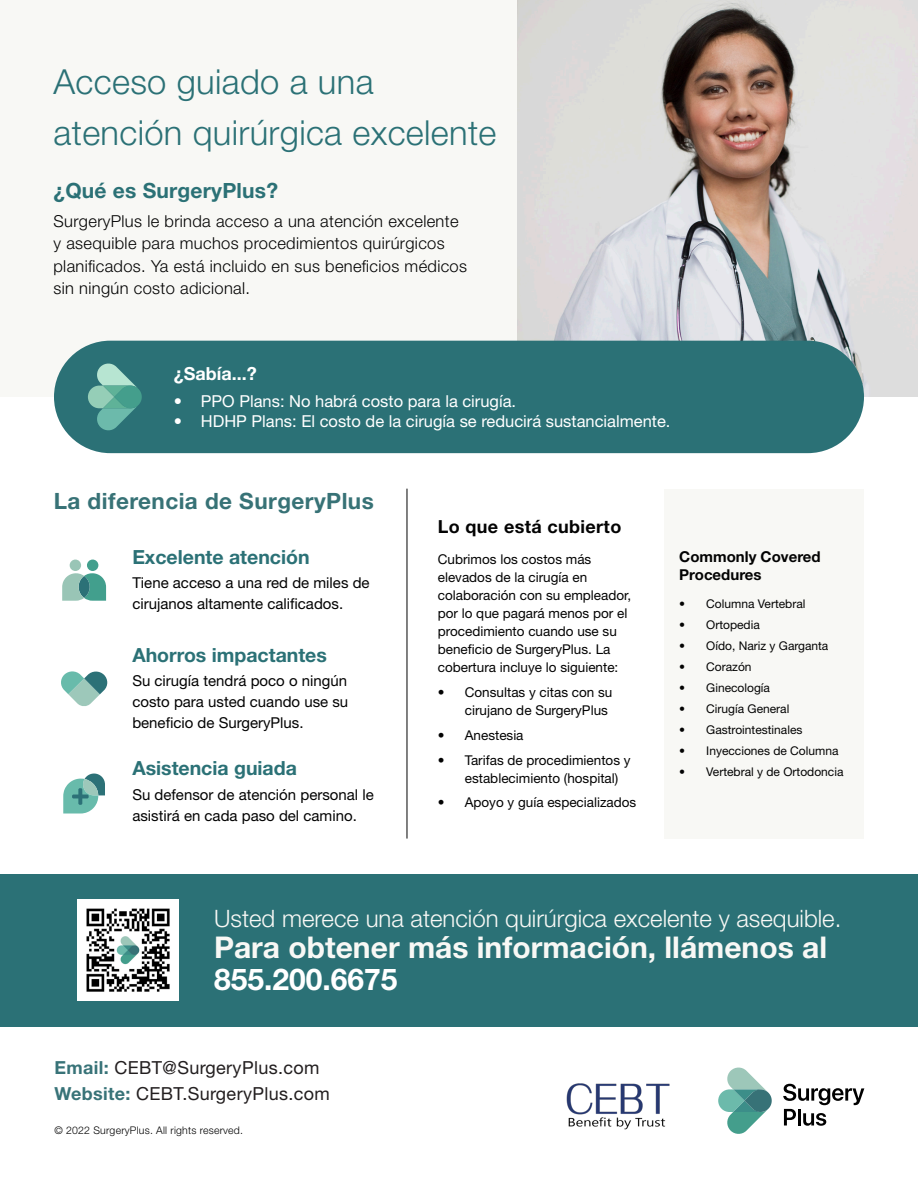
<style>
.page{position:relative;width:918px;height:1188px;background:#fff}
.page>*{position:absolute;margin:0;border:0;box-sizing:border-box;transform-origin:0 0}
.t1{font:300 34.5px/51px "Helvetica Neue LT Pro";letter-spacing:.01em;color:#2b7176}
.Subtitle{font:700 30px/31.5px "Helvetica Neue LT Pro";color:#f8f8f5}
.Subtitle-2{font:300 24px "Helvetica Neue LT Pro";color:#f8f8f5}
.Subtitle-3{font:700 22.5px "Helvetica Neue LT Pro";letter-spacing:.02em;color:#377276}
.Subtitle-4{font:700 21px "Helvetica Neue LT Pro";letter-spacing:.01em;color:#2b7176}
.Subtitle-5{font:700 19.5px "Helvetica Neue LT Pro";color:#2b7176}
.Subtitle-6{font:18px "Helvetica Neue LT Pro";letter-spacing:.02em;color:#231f20}
.Subtitle-7{font:700 18px "Helvetica Neue LT Pro";letter-spacing:.02em;color:#030303}
.FAQ__Question{font:700 18px "Helvetica Neue LT Pro";color:#fff}
.Body{font:300 16.5px/22.5px "Helvetica Neue LT Pro";letter-spacing:.02em;color:#030303}
.t2{font:16.5px "Helvetica Neue LT Pro";color:#fff}
.Body-2{font:15px/21px "Helvetica Neue LT Pro";color:#030303}
.Body-3{font:700 15px/18px "Helvetica Neue LT Pro";color:#030303}
.Body-4{font:13.5px/18px "Helvetica Neue LT Pro";color:#030303}
.t3{font:12px "Helvetica Neue LT Pro";color:#030303}
.Body-5{font:300 10.5px "Helvetica Neue LT Pro";letter-spacing:.02em;color:#030303}
.s1{color:#fff}
.s2{font-weight:700;color:#387378}
</style>
<div class="page">
<div style="left:0;top:0;width:918px;height:397px;background:#f8f8f5"></div>
<div style="left:0;top:874px;width:918px;height:152px;background:#2b7176"></div>
<div style="left:77px;top:899px;width:102px;height:102px;background:#fff"></div>
<img style="left:86px;top:908px;width:84px;height:84px">
<div style="left:70px;top:560px;width:11px;height:11px;background:#99c5b6;border-radius:50%"></div>
<div style="left:87px;top:560px;width:11px;height:11px;background:#429f8d;border-radius:50%"></div>
<svg style="left:62px;top:573px;width:44px;height:28px"></svg>
<svg style="left:61px;top:671px;width:46px;height:35px"></svg>
<svg style="left:63px;top:774px;width:42px;height:40px"></svg>
<hr style="left:72px;top:795px;width:17px;height:3px;background:#2c7177">
<svg style="left:78px;top:788px;width:4px;height:17px"></svg>
<hr style="left:407px;top:489px;width:1px;height:350px;background:#030303">
<div style="left:664px;top:489px;width:200px;height:350px;background:#f8f8f5"></div>
<img style="left:517px;top:0;width:401px;height:397px">
<div style="left:54px;top:341px;width:810px;height:112px;background:#2b7176;border-radius:56px"></div>
<svg style="left:88px;top:364px;width:54px;height:66px"></svg>
<img style="left:566px;top:1083px;width:104px;height:47px">
<svg style="left:718px;top:1068px;width:54px;height:66px"></svg>
<svg style="left:783px;top:1084px;width:81px;height:42px"></svg>
<p class="t1" style="left:54px;top:56px;width:444px">Acceso guiado a una atención quirúrgica excelente</p>
<p class="Subtitle-4" style="left:54px;top:177px;width:226px">¿Qué es SurgeryPlus?</p>
<p class="Body" style="left:54px;top:209px;width:415px">SurgeryPlus le brinda acceso a una atención excelente y asequible para muchos procedimientos quirúrgicos planificados. Ya está incluido en sus beneficios médicos sin ningún costo adicional.</p>
<p class="FAQ__Question" style="left:174px;top:363px;width:85px">¿Sabía...?</p>
<p class="t2" style="left:174px;top:391px;width:344px">• PPO Plans: No habrá costo para la cirugía.</p>
<p class="t2" style="left:174px;top:410px;width:498px">• HDHP Plans: El costo de la cirugía se reducirá sustancialmente.</p>
<p class="Subtitle-3" style="left:54px;top:487px;width:322px">La diferencia de SurgeryPlus</p>
<p class="Subtitle-5" style="left:132px;top:545px;width:179px">Excelente atención</p>
<p class="Body-2" style="left:132px;top:572px;width:239px">Tiene acceso a una red de miles de cirujanos altamente calificados.</p>
<p class="Subtitle-5" style="left:132px;top:643px;width:196px">Ahorros impactantes</p>
<p class="Body-2" style="left:132px;top:670px;width:217px;text-align:justify">Su cirugía tendrá poco o ningún costo para usted cuando use su beneficio de SurgeryPlus.</p>
<p class="Subtitle-5" style="left:132px;top:756px;width:166px">Asistencia guiada</p>
<p class="Body-2" style="left:132px;top:783px;width:243px">Su defensor de atención personal le asistirá en cada paso del camino.</p>
<p class="Subtitle-7" style="left:438px;top:515px;width:185px">Lo que está cubierto</p>
<p class="Body-4" style="left:438px;top:550px;width:195px">Cubrimos los costos más elevados de la cirugía en colaboración con su empleador, por lo que pagará menos por el procedimiento cuando use su beneficio de SurgeryPlus. La cobertura incluye lo siguiente:</p>
<p class="Body-4" style="left:465px;top:683px;width:149px;text-indent:-27px">• Consultas y citas con su cirujano de SurgeryPlus</p>
<p class="Body-4" style="left:438px;top:726px;width:87px">• Anestesia</p>
<p class="Body-4" style="left:465px;top:750px;width:167px;text-indent:-27px">• Tarifas de procedimientos y establecimiento (hospital)</p>
<p class="Body-4" style="left:438px;top:793px;width:200px">• Apoyo y guía especializados</p>
<p class="Body-3" style="left:679px;top:547px;width:143px">Commonly Covered<br>Procedures</p>
<p class="t3" style="left:679px;top:596px;width:128px">• Columna Vertebral</p>
<p class="t3" style="left:679px;top:617px;width:82px">• Ortopedia</p>
<p class="t3" style="left:679px;top:638px;width:151px">• Oído, Nariz y Garganta</p>
<p class="t3" style="left:679px;top:659px;width:74px">• Corazón</p>
<p class="t3" style="left:679px;top:680px;width:92px">• Ginecología</p>
<p class="t3" style="left:679px;top:701px;width:112px">• Cirugía General</p>
<p class="t3" style="left:679px;top:722px;width:125px">• Gastrointestinales</p>
<p class="t3" style="left:679px;top:743px;width:161px">• Inyecciones de Columna</p>
<p class="t3" style="left:679px;top:764px;width:166px">• Vertebral y de Ortodoncia</p>
<p class="Subtitle-2" style="left:214px;top:904px;width:629px">Usted merece una atención quirúrgica excelente y asequible.</p>
<p class="Subtitle" style="left:214px;top:931px;width:615px">Para obtener más información, llámenos al<br><span class="s1">855.200.6675</span></p>
<p class="Subtitle-6" style="left:54px;top:1057px;width:267px"><span class="s2">Email:</span> CEBT@SurgeryPlus.com</p>
<p class="Subtitle-6" style="left:54px;top:1082px;width:277px"><span class="s2">Website:</span> CEBT.SurgeryPlus.com</p>
<p class="Body-5" style="left:54px;top:1124px;width:190px">© 2022 SurgeryPlus. All rights reserved.</p>
</div>
